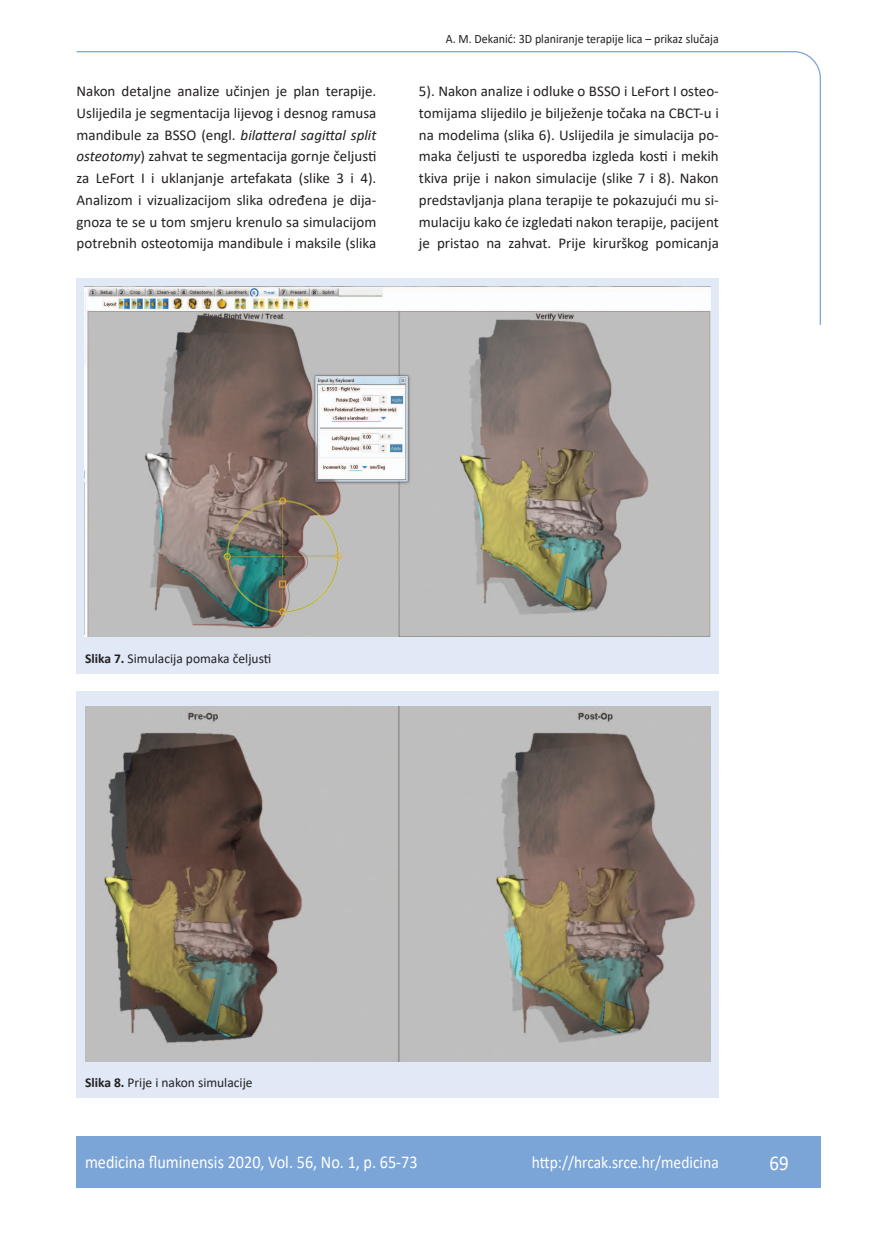
<style>
.page{position:relative;width:872px;height:1234px;background:#fff}
.page>*{position:absolute;margin:0;border:0;box-sizing:border-box;transform-origin:0 0}
.t1{font:21px "Calibri";color:#fff;scale:.9 1}
.t2{font:18px "Calibri";color:#fff;scale:.9 1}
.t3{font:17.25px "Calibri";color:#fff;scale:.9 1}
.osnovni_tekst{font:15px/21.8px "Calibri";color:#231f20;text-align:justify}
.potpis_slika{font:13.5px "Calibri";color:#231f20}
.glava{font:12.75px "Calibri";color:#231f20;scale:.94 1}
.s1{font-style:italic}
.s2{font-weight:700}
</style>
<div class="page">
<svg style="left:76px;top:51px;width:745px;height:275px"></svg>
<div style="left:77px;top:1135px;width:744px;height:51px;background:#7ca5d7"></div>
<div style="left:77px;top:278px;width:642px;height:395px;background:#e1e9f6"></div>
<img style="left:85px;top:286px;width:625px;height:351px">
<div style="left:77px;top:691px;width:642px;height:406px;background:#e1e9f6"></div>
<img style="left:85px;top:706px;width:625px;height:355px">
<p class="glava" style="left:446px;top:29px;width:292px">A. M. Dekanić: 3D planiranje terapije lica – prikaz slučaja</p>
<p class="osnovni_tekst" style="left:77px;top:80px;width:301px">Nakon detaljne analize učinjen je plan terapije.<br>Uslijedila je segmentacija lijevog i desnog ramusa mandibule za BSSO (engl. <span class="s1">bilatteral sagittal split osteotomy</span>) zahvat te segmentacija gornje čeljusti za LeFort I i uklanjanje artefakata (slike 3 i 4).<br>Analizom i vizualizacijom slika određena je dija&shy;gnoza te se u tom smjeru krenulo sa simulacijom potrebnih osteotomija mandibule i maksile (slika</p>
<p class="osnovni_tekst" style="left:419px;top:80px;width:301px">5). Nakon analize i odluke o BSSO i LeFort I osteo&shy;tomijama slijedilo je bilježenje točaka na CBCT-u i na modelima (slika 6). Uslijedila je simulacija po&shy;maka čeljusti te usporedba izgleda kosti i mekih tkiva prije i nakon simulacije (slike 7 i 8). Nakon predstavljanja plana terapije te pokazujući mu si&shy;mulaciju kako će izgledati nakon terapije, pacijent je pristao na zahvat. Prije kirurškog pomicanja</p>
<p class="potpis_slika" style="left:85px;top:648px;width:188px"><span class="s2">Slika 7.</span> Simulacija pomaka čeljusti</p>
<p class="potpis_slika" style="left:85px;top:1072px;width:169px"><span class="s2">Slika 8.</span> Prije i nakon simulacije</p>
<p class="t2" style="left:85px;top:1149px;width:371px">medicina fluminensis 2020, Vol. 56, No. 1, p. 65-73</p>
<p class="t3" style="left:532px;top:1150px;width:209px">http://hrcak.srce.hr/medicina</p>
<p class="t1" style="left:769px;top:1147px;width:23px">69</p>
</div>
